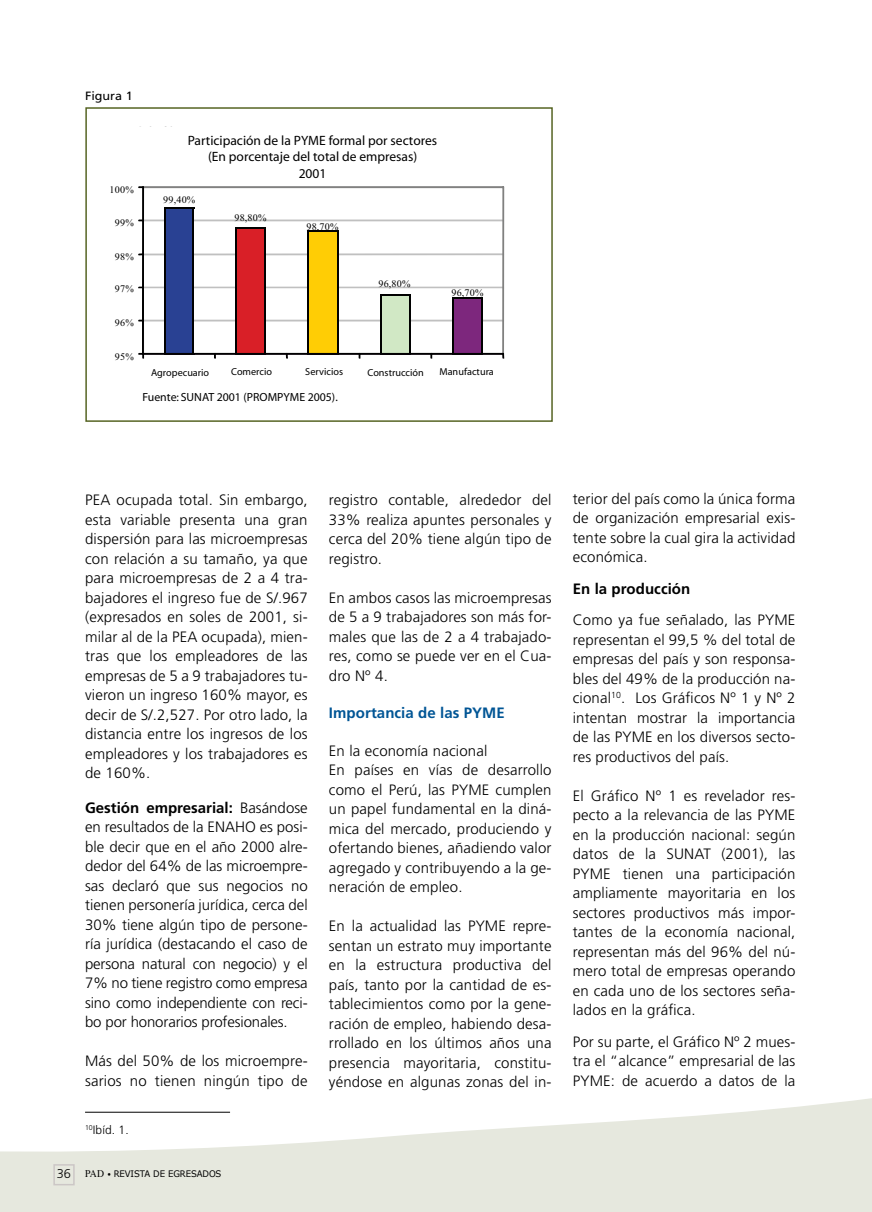
<style>
.page{position:relative;width:872px;height:1212px;background:#fff}
.page>*{position:absolute;margin:0;border:0;box-sizing:border-box;transform-origin:0 0}
.t1{font:300 15px/19.5px "Frutiger";letter-spacing:.01em;color:#000;text-align:justify}
.t2{font:700 15px "Frutiger";letter-spacing:.005em;color:#005595}
.t3{font:700 15px "Frutiger";letter-spacing:.005em;color:#000}
.t4{font:13.5px/16.2px "Myriad";color:#000;text-align:center}
.t5{font:300 12px "Frutiger";color:#000}
.t6{font:12px "Frutiger";color:#000;scale:1.05 1}
.t7{font:11.85px "Myriad";color:#000}
.t8{font:10.2px "Myriad";color:#000}
.t9{font:10.2px "Times";color:#000;scale:.95 1}
.t10{font:10.05px "Times New Roman";letter-spacing:.02em;color:#010101}
.t11{font:9px "Verdana";letter-spacing:-.01em;color:#000;scale:.95 1}
.s1{font-family:"Times"}
.s2{font-weight:700}
.s3{font-family:"Frutiger";font-weight:300;font-size:12.75px}
.s4{font-family:"Stempel Schneidler";font-weight:500;font-size:7.5px}
</style>
<div class="page">
<svg style="left:0;top:1098px;width:872px;height:114px;fill:#e6e8de"></svg>
<div style="left:53px;top:1164px;width:22px;height:21px;border:2px solid #ccc7c6"></div>
<hr style="left:85px;top:1112px;width:145px;height:1px;background:#000">
<svg style="left:138px;top:186px;width:366px;height:173px"></svg>
<div style="left:85px;top:107px;width:468px;height:315px;border:2px solid #566423"></div>
<p class="t6" style="left:85px;top:89px;width:47px">Figura 1</p>
<p class="t10" style="left:109px;top:184px;width:26px">100%</p>
<p class="t10" style="left:115px;top:217px;width:20px">99%</p>
<p class="t10" style="left:115px;top:251px;width:20px">98%</p>
<p class="t10" style="left:115px;top:283px;width:20px">97%</p>
<p class="t10" style="left:115px;top:317px;width:20px">96%</p>
<p class="t4" style="left:188px;top:133px;width:251px">Participación de la PYME formal por sectores (En porcentaje del total de empresas)<br>2001</p>
<p class="t10" style="left:163px;top:194px;width:34px">9<span class="s1">9</span>,40%</p>
<p class="t10" style="left:234px;top:211px;width:34px">98,80%</p>
<p class="t10" style="left:306px;top:221px;width:34px">98,70%</p>
<p class="t10" style="left:378px;top:278px;width:34px">96,80%</p>
<p class="t10" style="left:451px;top:287px;width:34px">96,70%</p>
<p class="t10" style="left:115px;top:350px;width:20px">95%</p>
<p class="t8" style="left:151px;top:367px;width:60px">Agropecuario</p>
<p class="t8" style="left:231px;top:367px;width:42px">Comercio</p>
<p class="t8" style="left:305px;top:366px;width:39px">Servicios</p>
<p class="t8" style="left:367px;top:367px;width:58px">Construcción</p>
<p class="t8" style="left:439px;top:366px;width:56px">Manufactura</p>
<p class="t7" style="left:142px;top:391px;width:197px">Fuente: SUNAT 2001 (PROMPYME 2005).</p>
<p class="t1" style="left:85px;top:490px;width:224px;text-align:left">PEA ocupada total. Sin embargo, esta variable presenta una gran dispersión para las microempresas con relación a su tamaño, ya que para microempresas de 2 a 4 tra&shy;bajadores el ingreso fue de S/.967 (expresados en soles de 2001 , si&shy;milar al de la PEA ocupada), mien&shy;tras que los empleadores de las empresas de 5 a 9 trabajadores tu&shy;vieron un ingreso 1 60% mayor, es decir de S/.2,527. Por otro lado, la distancia entre los ingresos de los empleadores y los trabajadores es de 1 60%.</p>
<p class="t1" style="left:85px;top:798px;width:224px"><span class="s2">Gestión empresarial:</span> Basándose en resultados de la ENAHO es posi&shy;ble decir que en el año 2000 alre&shy;dedor del 64% de las microempre&shy;sas declaró que sus negocios no tienen personería jurídica, cerca del 30% tiene algún tipo de persone&shy;ría jurídica (destacando el caso de persona natural con negocio) y el 7% no tiene registro como empresa sino como independiente con reci&shy;bo por honorarios profesionales.</p>
<p class="t1" style="left:85px;top:1051px;width:224px">Más del 50% de los microempre&shy;sarios no tienen ningún tipo de</p>
<p class="t5" style="left:85px;top:1123px;width:45px"><sup>1</sup> <sup>0</sup>Ibíd. 1 .</p>
<p class="t9" style="left:57px;top:1164px;width:59px"><span class="s3">36</span> PAD <span class="s4">•</span></p>
<p class="t11" style="left:114px;top:1168px;width:115px">REVISTA DE EGRESADOS</p>
<p class="t1" style="left:329px;top:490px;width:224px">registro contable, alrededor del 33 % realiza apuntes personales y cerca del 20% tiene algún tipo de registro.</p>
<p class="t1" style="left:329px;top:588px;width:224px">En ambos casos las microempresas de 5 a 9 trabajadores son más for&shy;males que las de 2 a 4 trabajado&shy;res, como se puede ver en el Cua&shy;dro Nº 4.</p>
<p class="t2" style="left:329px;top:704px;width:177px">Importancia de las PYME</p>
<p class="t1" style="left:329px;top:741px;width:224px;text-align:left">En la economía nacional<br>En países en vías de desarrollo como el Perú, las PYME cumplen un papel fundamental en la diná&shy;mica del mercado, produciendo y ofertando bienes, añadiendo valor agregado y contribuyendo a la ge&shy;neración de empleo.</p>
<p class="t1" style="left:329px;top:916px;width:224px">En la actualidad las PYME repre&shy;sentan un estrato muy importante en la estructura productiva del país, tanto por la cantidad de es&shy;tablecimientos como por la gene&shy;ración de empleo, habiendo desa&shy;rrollado en los últimos años una presencia mayoritaria, constitu&shy;yéndose en algunas zonas del in-</p>
<p class="t1" style="left:573px;top:489px;width:224px">terior del país como la única forma de organización empresarial exis&shy;tente sobre la cual gira la actividad económica.</p>
<p class="t3" style="left:573px;top:579px;width:119px">En la producción</p>
<p class="t1" style="left:573px;top:610px;width:224px">Como ya fue señalado, las PYME representan el 99,5 % del total de empresas del país y son responsa&shy;bles del 49% de la producción na&shy;cional<sup>1</sup> <sup>0</sup>. Los Gráficos Nº 1 y Nº 2 intentan mostrar la importancia de las PYME en los diversos secto&shy;res productivos del país.</p>
<p class="t1" style="left:573px;top:786px;width:224px">El Gráfico Nº 1 es revelador res&shy;pecto a la relevancia de las PYME en la producción nacional: según datos de la SUNAT (2001 ), las PYME tienen una participación ampliamente mayoritaria en los sectores productivos más impor&shy;tantes de la economía nacional, representan más del 96% del nú&shy;mero total de empresas operando en cada uno de los sectores seña&shy;lados en la gráfica.</p>
<p class="t1" style="left:573px;top:1032px;width:224px">Por su parte, el Gráfico Nº 2 mues&shy;tra el “alcance” empresarial de las PYME: de acuerdo a datos de la</p>
</div>
